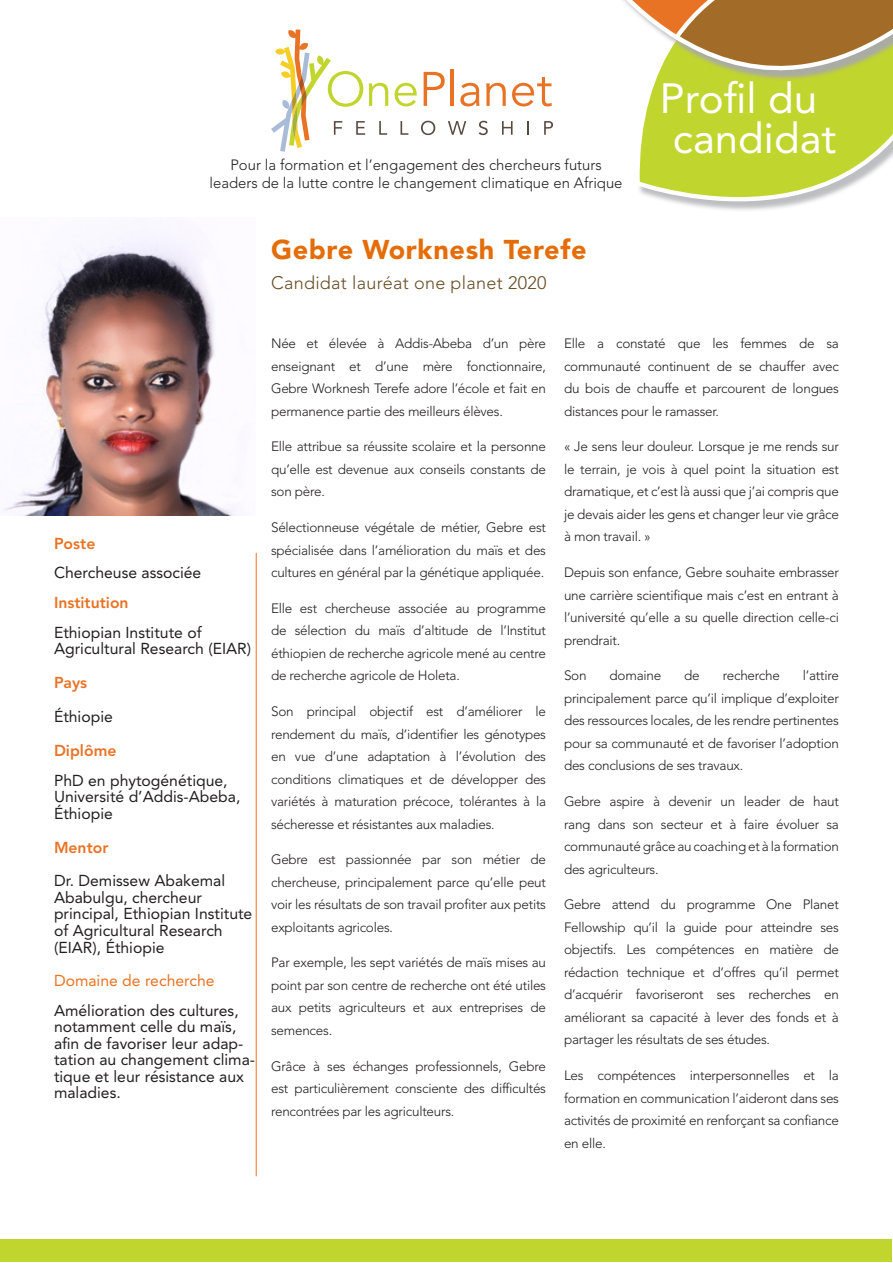
<style>
.page{position:relative;width:893px;height:1263px;background:#fff}
.page>*{position:absolute;margin:0;border:0;box-sizing:border-box;transform-origin:0 0}
.t1{font:42px "Avenir LT Std";color:#fff}
.t2{font:900 27px "Avenir LT Std";letter-spacing:.025em;color:#e56d09}
.t3{font:300 18px "Avenir LT Std";letter-spacing:.015em;color:#664b21}
.Body_Text{font:15.75px/16.5px "Avenir LT Std";color:#231f20}
.Body_Text-2{font:800 15.75px "Avenir LT Std";color:#e97324}
.Body_Text_1{font:15.75px "Avenir LT Std";color:#231f20}
.Body_Text-3{font:15.75px "Avenir LT Std";color:#e97324}
.Body_Text_1-2{font:800 15.75px "Avenir LT Std";color:#e97324}
.t4{font:300 14.85px/17.9px "Avenir LT Std";color:#231f20;text-align:center}
.Body_Text_1-3{font:300 13.5px/22.5px "Avenir LT Std";letter-spacing:-.02em;color:#231f20;text-align:justify}
</style>
<div class="page">
<svg style="left:639px;top:184px;width:216px;height:26px"></svg>
<svg style="left:623px;top:0;width:270px;height:184px"></svg>
<svg style="left:671px;top:0;width:222px;height:92px;background:#b49740"></svg>
<img style="left:4px;top:235px;width:233px;height:281px">
<svg style="left:528px;top:121px;width:1px;height:14px"></svg>
<svg style="left:395px;top:83px;width:22px;height:23px"></svg>
<svg style="left:424px;top:72px;width:21px;height:34px"></svg>
<hr style="left:451px;top:70px;width:3px;height:36px;background:#e97324">
<svg style="left:460px;top:83px;width:19px;height:23px"></svg>
<svg style="left:486px;top:83px;width:20px;height:23px"></svg>
<svg style="left:512px;top:77px;width:40px;height:29px"></svg>
<svg style="left:271px;top:30px;width:117px;height:122px"></svg>
<svg style="left:400px;top:121px;width:8px;height:14px"></svg>
<svg style="left:421px;top:121px;width:14px;height:14px"></svg>
<svg style="left:448px;top:121px;width:18px;height:14px"></svg>
<svg style="left:479px;top:121px;width:9px;height:14px"></svg>
<svg style="left:502px;top:121px;width:11px;height:14px"></svg>
<svg style="left:544px;top:121px;width:9px;height:14px"></svg>
<hr style="left:256px;top:553px;width:1px;height:623px;background:#e97324">
<div style="left:1px;top:1239px;width:891px;height:23px;background:#c1d52f"></div>
<p class="t1" style="left:660px;top:74px;width:159px">Profil du</p>
<p class="t4" style="left:210px;top:156px;width:414px">Pour la formation et l’engagement des chercheurs futurs leaders de la lutte contre le changement climatique en Afrique</p>
<p class="t2" style="left:271px;top:233px;width:317px">Gebre Worknesh Terefe</p>
<p class="t3" style="left:271px;top:272px;width:277px">Candidat lauréat one planet 2020</p>
<p class="t1" style="left:673px;top:114px;width:165px">candidat</p>
<p class="Body_Text-2" style="left:54px;top:534px;width:43px">Poste</p>
<p class="Body_Text_1" style="left:54px;top:564px;width:149px">Chercheuse associée</p>
<p class="Body_Text_1-2" style="left:54px;top:593px;width:76px">Institution</p>
<p class="Body_Text" style="left:54px;top:624px;width:199px">Ethiopian Institute of<br>Agricultural Research (EIAR)</p>
<p class="Body_Text-2" style="left:54px;top:673px;width:35px">Pays</p>
<p class="Body_Text" style="left:54px;top:709px;width:60px">Éthiopie</p>
<p class="Body_Text-2" style="left:54px;top:741px;width:64px">Diplôme</p>
<p class="Body_Text" style="left:54px;top:772px;width:188px">PhD en phytogénétique,<br>Université d’Addis-Abeba,<br>Éthiopie</p>
<p class="Body_Text-2" style="left:54px;top:838px;width:56px">Mentor</p>
<p class="Body_Text" style="left:54px;top:873px;width:200px">Dr. Demissew Abakemal<br>Ababulgu, chercheur principal, Ethiopian Institute of Agricultural Research (EIAR), Éthiopie</p>
<p class="Body_Text-3" style="left:54px;top:972px;width:162px">Domaine de recherche</p>
<p class="Body_Text" style="left:54px;top:1002px;width:203px">Amélioration des cultures, notamment celle du maïs, afin de favoriser leur adap&shy;tation au changement clima&shy;tique et leur résistance aux maladies.</p>
<p class="Body_Text_1-3" style="left:271px;top:332px;width:276px">Née et élevée à Addis-Abeba d’un père enseignant et d’une mère fonctionnaire, Gebre Worknesh Terefe adore l’école et fait en permanence partie des meilleurs élèves.</p>
<p class="Body_Text_1-3" style="left:271px;top:435px;width:276px">Elle attribue sa réussite scolaire et la personne qu’elle est devenue aux conseils constants de son père.</p>
<p class="Body_Text_1-3" style="left:271px;top:516px;width:276px">Sélectionneuse végétale de métier, Gebre est spécialisée dans l’amélioration du maïs et des cultures en général par la génétique appliquée.</p>
<p class="Body_Text_1-3" style="left:271px;top:597px;width:276px">Elle est chercheuse associée au programme de sélection du maïs d’altitude de l’Institut éthiopien de recherche agricole mené au centre de recherche agricole de Holeta.</p>
<p class="Body_Text_1-3" style="left:271px;top:700px;width:276px">Son principal objectif est d’améliorer le rendement du maïs, d’identifier les génotypes en vue d’une adaptation à l’évolution des conditions climatiques et de développer des variétés à maturation précoce, tolérantes à la sécheresse et résistantes aux maladies.</p>
<p class="Body_Text_1-3" style="left:271px;top:848px;width:276px">Gebre est passionnée par son métier de chercheuse, principalement parce qu’elle peut voir les résultats de son travail profiter aux petits exploitants agricoles.</p>
<p class="Body_Text_1-3" style="left:271px;top:952px;width:276px">Par exemple, les sept variétés de maïs mises au point par son centre de recherche ont été utiles aux petits agriculteurs et aux entreprises de semences.</p>
<p class="Body_Text_1-3" style="left:271px;top:1055px;width:276px">Grâce à ses échanges professionnels, Gebre est particulièrement consciente des difficultés rencontrées par les agriculteurs.</p>
<p class="Body_Text_1-3" style="left:564px;top:332px;width:276px">Elle a constaté que les femmes de sa communauté continuent de se chauffer avec du bois de chauffe et parcourent de longues distances pour le ramasser.</p>
<p class="Body_Text_1-3" style="left:564px;top:435px;width:276px">« Je sens leur douleur. Lorsque je me rends sur le terrain, je vois à quel point la situation est dramatique, et c’est là aussi que j’ai compris que je devais aider les gens et changer leur vie grâce à mon travail. »</p>
<p class="Body_Text_1-3" style="left:564px;top:561px;width:276px">Depuis son enfance, Gebre souhaite embrasser une carrière scientifique mais c’est en entrant à l’université qu’elle a su quelle direction celle-ci prendrait.</p>
<p class="Body_Text_1-3" style="left:564px;top:664px;width:24px">Son</p>
<p class="Body_Text_1-3" style="left:610px;top:664px;width:53px">domaine</p>
<p class="Body_Text_1-3" style="left:684px;top:664px;width:17px">de</p>
<p class="Body_Text_1-3" style="left:723px;top:664px;width:59px">recherche</p>
<p class="Body_Text_1-3" style="left:564px;top:664px;width:276px;text-indent:239px">l’attire principalement parce qu’il implique d’exploiter des ressources locales, de les rendre pertinentes pour sa communauté et de favoriser l’adoption des conclusions de ses travaux.</p>
<p class="Body_Text_1-3" style="left:564px;top:790px;width:276px">Gebre aspire à devenir un leader de haut rang dans son secteur et à faire évoluer sa communauté grâce au coaching et à la formation des agriculteurs.</p>
<p class="Body_Text_1-3" style="left:564px;top:893px;width:276px">Gebre attend du programme One Planet Fellowship qu’il la guide pour atteindre ses objectifs. Les compétences en matière de rédaction technique et d’offres qu’il permet d’acquérir favoriseront ses recherches en améliorant sa capacité à lever des fonds et à partager les résultats de ses études.</p>
<p class="Body_Text_1-3" style="left:564px;top:1064px;width:276px">Les compétences interpersonnelles et la formation en communication l’aideront dans ses activités de proximité en renforçant sa confiance en elle.</p>
</div>
